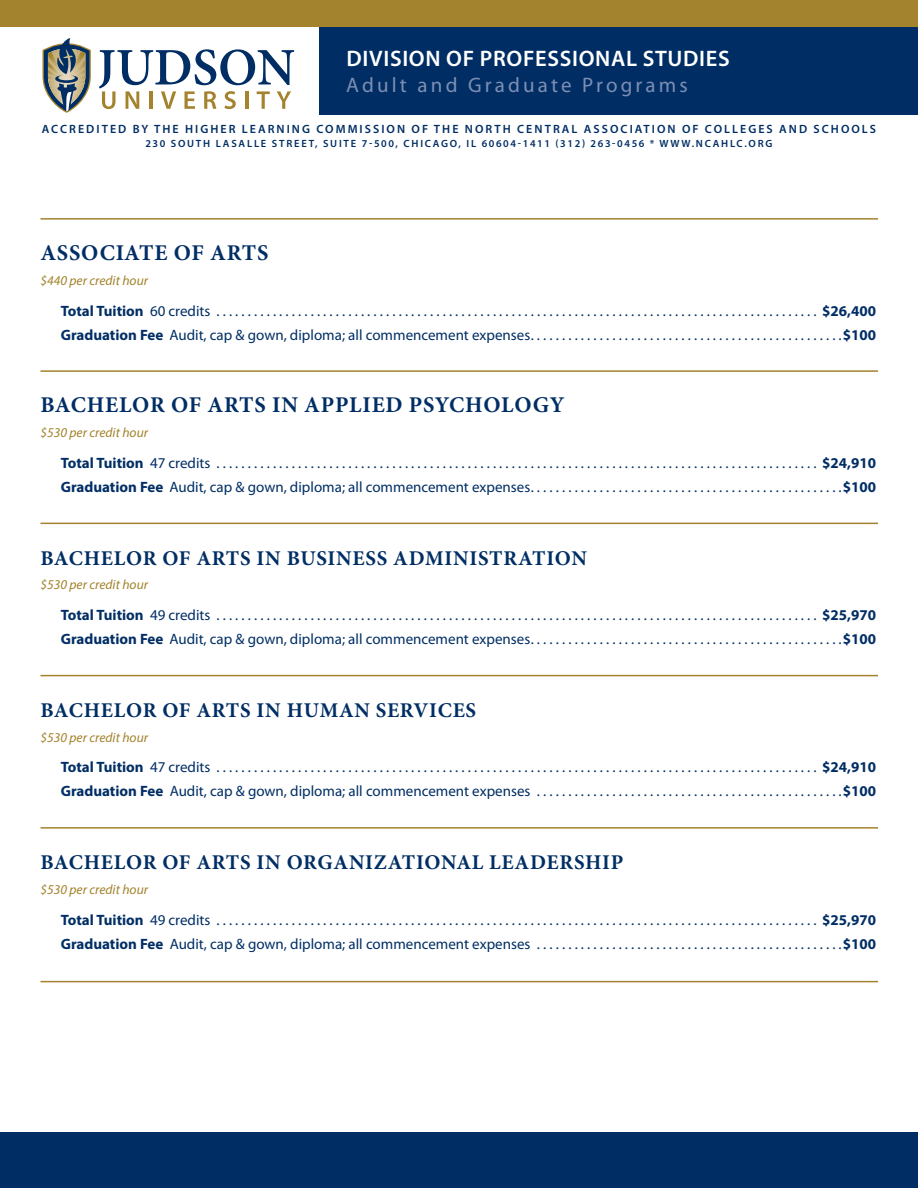
<style>
.page{position:relative;width:918px;height:1188px;background:#fff}
.page>*{position:absolute;margin:0;border:0;box-sizing:border-box;transform-origin:0 0}
.t1{font:700 22.5px "Minion Pro";letter-spacing:.035em;color:#002e64}
.t2{font:600 22.5px "Myriad Pro";letter-spacing:.03em;color:#fff}
.t3{font:700 21px "Minion Pro";letter-spacing:.035em;color:#002e64}
.t4{font:21px "Myriad Pro";letter-spacing:.15em;color:#7d8eb4}
.t5{font:15px/24px "Myriad Pro";color:#002e64}
.t6{font:italic 13.5px "Myriad Pro";color:#a3832d}
.t7{font:600 12px "Myriad Pro";letter-spacing:.17em;color:#002e64}
.t8{font:600 10.5px "Myriad Pro";letter-spacing:.17em;color:#002e64}
.s1{font-weight:700}
</style>
<div class="page">
<div style="left:0;top:1132px;width:918px;height:56px;background:#002e64"></div>
<div style="left:0;top:0;width:918px;height:27px;background:#a3832d"></div>
<div style="left:319px;top:27px;width:599px;height:87px;background:#002e64"></div>
<svg style="left:43px;top:38px;width:48px;height:75px"></svg>
<svg style="left:99px;top:49px;width:195px;height:60px"></svg>
<hr style="left:40px;top:218px;width:838px;height:2px;background:#a3832d">
<hr style="left:40px;top:370px;width:838px;height:2px;background:#a3832d">
<hr style="left:40px;top:523px;width:838px;height:1px;background:#a3832d">
<hr style="left:40px;top:675px;width:838px;height:1px;background:#a3832d">
<hr style="left:40px;top:827px;width:838px;height:2px;background:#a3832d">
<hr style="left:40px;top:981px;width:838px;height:1px;background:#a3832d">
<h1 class="t2" style="left:347px;top:44px;width:385px">DIVISION OF PROFESSIONAL STUDIES</h1>
<h2 class="t4" style="left:346px;top:72px;width:343px">Adult and Graduate Programs</h2>
<p class="t7" style="left:42px;top:122px;width:836px">ACCREDITED BY THE HIGHER LEARNING COMMISSION OF THE NORTH CENTRAL ASSOCIATION OF COLLEGES AND SCHOOLS</p>
<p class="t8" style="left:145px;top:137px;width:629px">230 SOUTH LASALLE STREET, SUITE 7-500, CHICAGO, IL 60604-1411 (312) 263-0456 * WWW.NCAHLC.ORG</p>
<h1 class="t1" style="left:41px;top:237px;width:229px">ASSOCIATE OF ARTS</h1>
<p class="t6" style="left:40px;top:272px;width:109px">$440 per credit hour</p>
<p class="t5" style="left:61px;top:298px;width:817px"><span class="s1">Total Tuition</span> 60 credits . . . . . . . . . . . . . . . . . . . . . . . . . . . . . . . . . . . . . . . . . . . . . . . . . . . . . . . . . . . . . . . . . . . . . . . . . . . . . . . . . . . . . . . . . . . . . . . . <span class="s1">$26,400<br>Graduation Fee</span> Audit, cap &amp; gown, diploma; all commencement expenses . . . . . . . . . . . . . . . . . . . . . . . . . . . . . . . . . . . . . . . . . . . . . . . . . <span class="s1">$100</span></p>
<h1 class="t1" style="left:41px;top:389px;width:526px">BACHELOR OF ARTS IN APPLIED PSYCHOLOGY</h1>
<p class="t6" style="left:40px;top:424px;width:109px">$530 per credit hour</p>
<p class="t5" style="left:61px;top:451px;width:817px"><span class="s1">Total Tuition</span> 47 credits . . . . . . . . . . . . . . . . . . . . . . . . . . . . . . . . . . . . . . . . . . . . . . . . . . . . . . . . . . . . . . . . . . . . . . . . . . . . . . . . . . . . . . . . . . . . . . . . <span class="s1">$24,910<br>Graduation Fee</span> Audit, cap &amp; gown, diploma; all commencement expenses . . . . . . . . . . . . . . . . . . . . . . . . . . . . . . . . . . . . . . . . . . . . . . . . . <span class="s1">$100</span></p>
<h2 class="t3" style="left:41px;top:543px;width:548px">BACHELOR OF ARTS IN BUSINESS ADMINISTRATION</h2>
<p class="t6" style="left:40px;top:576px;width:109px">$530 per credit hour</p>
<p class="t5" style="left:61px;top:603px;width:817px"><span class="s1">Total Tuition</span> 49 credits . . . . . . . . . . . . . . . . . . . . . . . . . . . . . . . . . . . . . . . . . . . . . . . . . . . . . . . . . . . . . . . . . . . . . . . . . . . . . . . . . . . . . . . . . . . . . . . . <span class="s1">$25,970<br>Graduation Fee</span> Audit, cap &amp; gown, diploma; all commencement expenses . . . . . . . . . . . . . . . . . . . . . . . . . . . . . . . . . . . . . . . . . . . . . . . . . <span class="s1">$100</span></p>
<h2 class="t3" style="left:41px;top:695px;width:437px">BACHELOR OF ARTS IN HUMAN SERVICES</h2>
<p class="t6" style="left:40px;top:729px;width:109px">$530 per credit hour</p>
<p class="t5" style="left:61px;top:755px;width:817px"><span class="s1">Total Tuition</span> 47 credits . . . . . . . . . . . . . . . . . . . . . . . . . . . . . . . . . . . . . . . . . . . . . . . . . . . . . . . . . . . . . . . . . . . . . . . . . . . . . . . . . . . . . . . . . . . . . . . . <span class="s1">$24,910<br>Graduation Fee</span> Audit, cap &amp; gown, diploma; all commencement expenses . . . . . . . . . . . . . . . . . . . . . . . . . . . . . . . . . . . . . . . . . . . . . . . . <span class="s1">$100</span></p>
<h2 class="t3" style="left:41px;top:848px;width:584px">BACHELOR OF ARTS IN ORGANIZATIONAL LEADERSHIP</h2>
<p class="t6" style="left:40px;top:881px;width:109px">$530 per credit hour</p>
<p class="t5" style="left:61px;top:907px;width:817px"><span class="s1">Total Tuition</span> 49 credits . . . . . . . . . . . . . . . . . . . . . . . . . . . . . . . . . . . . . . . . . . . . . . . . . . . . . . . . . . . . . . . . . . . . . . . . . . . . . . . . . . . . . . . . . . . . . . . <span class="s1">$25,970<br>Graduation Fee</span> Audit, cap &amp; gown, diploma; all commencement expenses . . . . . . . . . . . . . . . . . . . . . . . . . . . . . . . . . . . . . . . . . . . . . . . . <span class="s1">$100</span></p>
</div>
